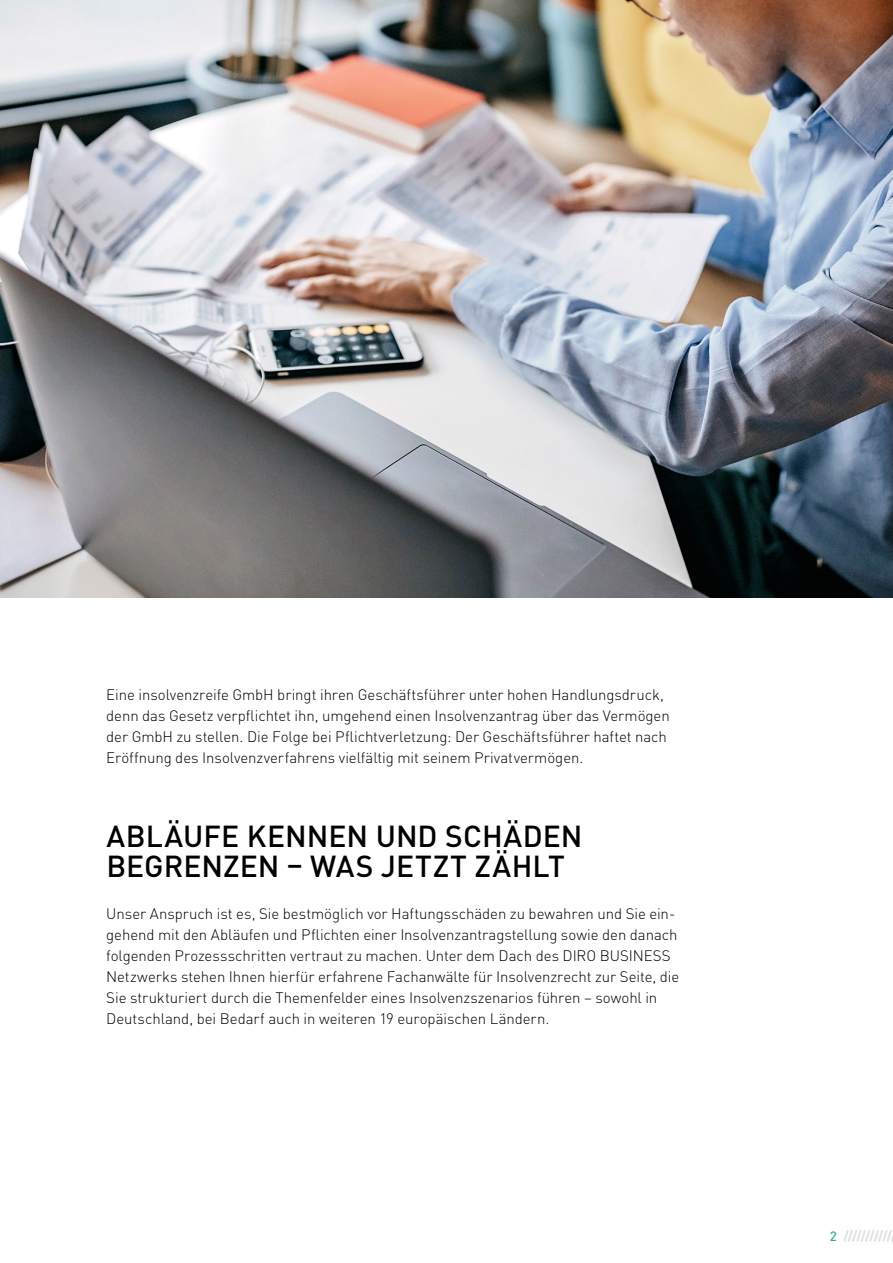
<style>
.page{position:relative;width:893px;height:1263px;background:#fff}
.page>*{position:absolute;margin:0;border:0;box-sizing:border-box;transform-origin:0 0}
.t1{font:500 30px/30px "DIN Pro";color:#000}
.t2{font:300 15px/21px "DIN Pro";letter-spacing:-.005em;color:#000}
.t3{font:500 13.5px "DIN Pro";color:#37b18c}
</style>
<div class="page">
<svg style="left:843px;top:1230px;width:50px;height:12px"></svg>
<img style="left:0;top:0;width:893px;height:597px">
<p class="t2" style="left:106px;top:683px;width:565px">Eine insolvenzreife GmbH bringt ihren Geschäftsführer unter hohen Handlungsdruck, denn das Gesetz verpflichtet ihn, umgehend einen Insolvenzantrag über das Vermögen der GmbH zu stellen. Die Folge bei Pflichtverletzung: Der Geschäftsführer haftet nach Eröffnung des Insolvenzverfahrens vielfältig mit seinem Privatvermögen.</p>
<h1 class="t1" style="left:106px;top:820px;width:478px">ABLÄUFE KENNEN UND SCHÄDEN<br>BEGRENZEN – WAS JETZT ZÄHLT</h1>
<p class="t2" style="left:106px;top:902px;width:574px">Unser Anspruch ist es, Sie bestmöglich vor Haftungsschäden zu bewahren und Sie ein&shy;gehend mit den Abläufen und Pflichten einer Insolvenzantragstellung sowie den danach folgenden Prozessschritten vertraut zu machen. Unter dem Dach des DIRO BUSINESS Netzwerks stehen Ihnen hierfür erfahrene Fachanwälte für Insolvenzrecht zur Seite, die Sie strukturiert durch die Themenfelder eines Insolvenzszenarios führen – sowohl in Deutschland, bei Bedarf auch in weiteren 19 europäischen Ländern.</p>
<p class="t3" style="left:830px;top:1227px;width:9px">2</p>
</div>
